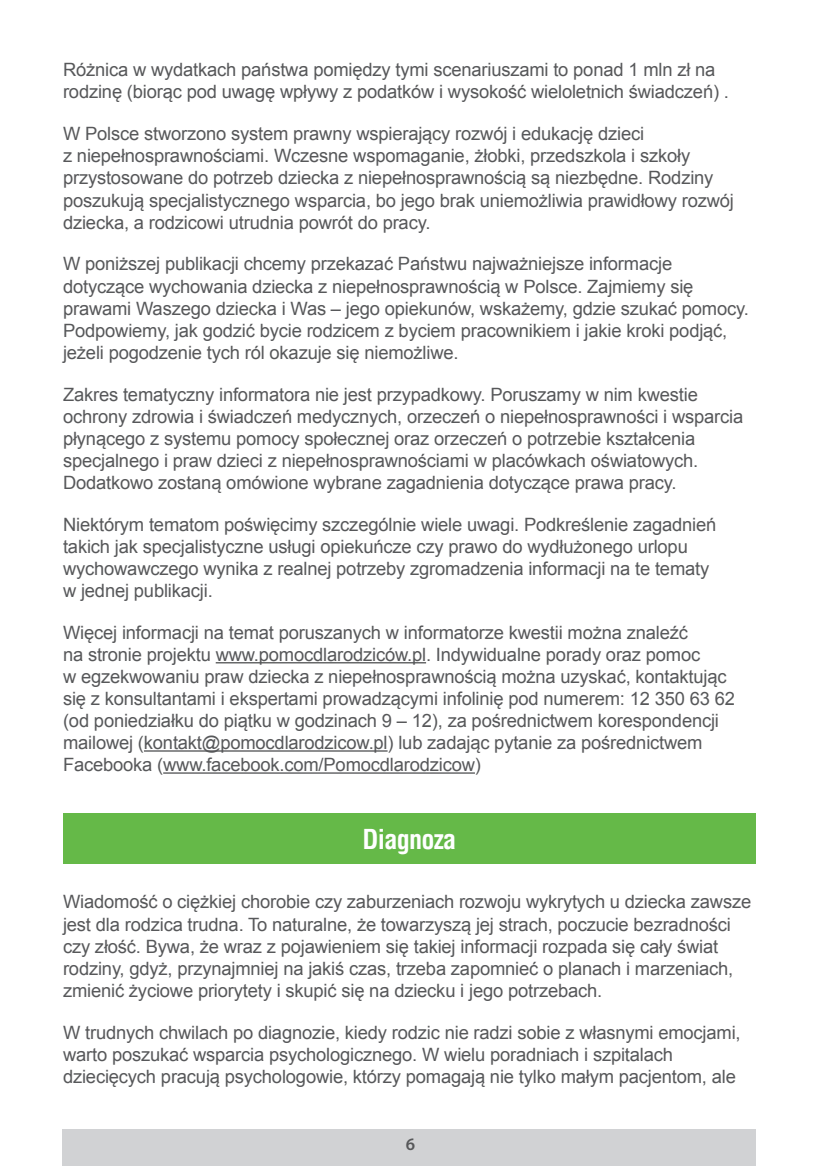
<style>
.page{position:relative;width:819px;height:1166px;background:#fff}
.page>*{position:absolute;margin:0;border:0;box-sizing:border-box;transform-origin:0 0}
.t1{font:700 26.25px "Switzerland Condensed";letter-spacing:-.03em;color:#fff}
.t2{font:18.38px/22.1px "Arial";letter-spacing:-.01em;color:#57585a}
.t3{font:600 17.5px "Myriad Pro";color:#57585a}
</style>
<div class="page">
<div style="left:63px;top:1130px;width:693px;height:36px;background:#d1d2d4"></div>
<hr style="left:216px;top:662px;width:210px;height:1px;background:#57585a">
<hr style="left:144px;top:750px;width:243px;height:2px;background:#57585a">
<hr style="left:163px;top:772px;width:312px;height:2px;background:#57585a">
<div style="left:63px;top:813px;width:693px;height:50px;background:#65b948"></div>
<p class="t2" style="left:63px;top:59px;width:667px">Różnica w wydatkach państwa pomiędzy tymi scenariuszami to ponad 1 mln zł na rodzinę (biorąc pod uwagę wpływy z podatków i wysokość wieloletnich świadczeń) .</p>
<p class="t2" style="left:63px;top:123px;width:672px">W Polsce stworzono system prawny wspierający rozwój i edukację dzieci<br>z niepełnosprawnościami. Wczesne wspomaganie, żłobki, przedszkola i szkoły przystosowane do potrzeb dziecka z niepełnosprawnością są niezbędne. Rodziny poszukują specjalistycznego wsparcia, bo jego brak uniemożliwia prawidłowy rozwój dziecka, a rodzicowi utrudnia powrót do pracy.</p>
<p class="t2" style="left:63px;top:253px;width:687px">W poniższej publikacji chcemy przekazać Państwu najważniejsze informacje dotyczące wychowania dziecka z niepełnosprawnością w Polsce. Zajmiemy się prawami Waszego dziecka i Was – jego opiekunów, wskażemy, gdzie szukać pomocy.<br>Podpowiemy, jak godzić bycie rodzicem z byciem pracownikiem i jakie kroki podjąć, jeżeli pogodzenie tych ról okazuje się niemożliwe.</p>
<p class="t2" style="left:63px;top:383px;width:681px">Zakres tematyczny informatora nie jest przypadkowy. Poruszamy w nim kwestie ochrony zdrowia i świadczeń medycznych, orzeczeń o niepełnosprawności i wsparcia płynącego z systemu pomocy społecznej oraz orzeczeń o potrzebie kształcenia specjalnego i praw dzieci z niepełnosprawnościami w placówkach oświatowych.<br>Dodatkowo zostaną omówione wybrane zagadnienia dotyczące prawa pracy.</p>
<p class="t2" style="left:63px;top:513px;width:655px">Niektórym tematom poświęcimy szczególnie wiele uwagi. Podkreślenie zagadnień takich jak specjalistyczne usługi opiekuńcze czy prawo do wydłużonego urlopu wychowawczego wynika z realnej potrzeby zgromadzenia informacji na te tematy w jednej publikacji.</p>
<p class="t2" style="left:63px;top:621px;width:673px">Więcej informacji na temat poruszanych w informatorze kwestii można znaleźć<br>na stronie projektu www.pomocdlarodziców.pl. Indywidualne porady oraz pomoc<br>w egzekwowaniu praw dziecka z niepełnosprawnością można uzyskać, kontaktując się z konsultantami i ekspertami prowadzącymi infolinię pod numerem: 12 350 63 62 (od poniedziałku do piątku w godzinach 9 – 12), za pośrednictwem korespondencji mailowej (kontakt@pomocdlarodzicow.pl) lub zadając pytanie za pośrednictwem Facebooka (www.facebook.com/Pomocdlarodzicow)</p>
<h1 class="t1" style="left:362px;top:823px;width:95px">Diagnoza</h1>
<p class="t2" style="left:63px;top:891px;width:689px">Wiadomość o ciężkiej chorobie czy zaburzeniach rozwoju wykrytych u dziecka zawsze jest dla rodzica trudna. To naturalne, że towarzyszą jej strach, poczucie bezradności czy złość. Bywa, że wraz z pojawieniem się takiej informacji rozpada się cały świat rodziny, gdyż, przynajmniej na jakiś czas, trzeba zapomnieć o planach i marzeniach, zmienić życiowe priorytety i skupić się na dziecku i jego potrzebach.</p>
<p class="t2" style="left:63px;top:1021px;width:679px">W trudnych chwilach po diagnozie, kiedy rodzic nie radzi sobie z własnymi emocjami, warto poszukać wsparcia psychologicznego. W wielu poradniach i szpitalach dziecięcych pracują psychologowie, którzy pomagają nie tylko małym pacjentom, ale</p>
<p class="t3" style="left:405px;top:1132px;width:11px">6</p>
</div>
